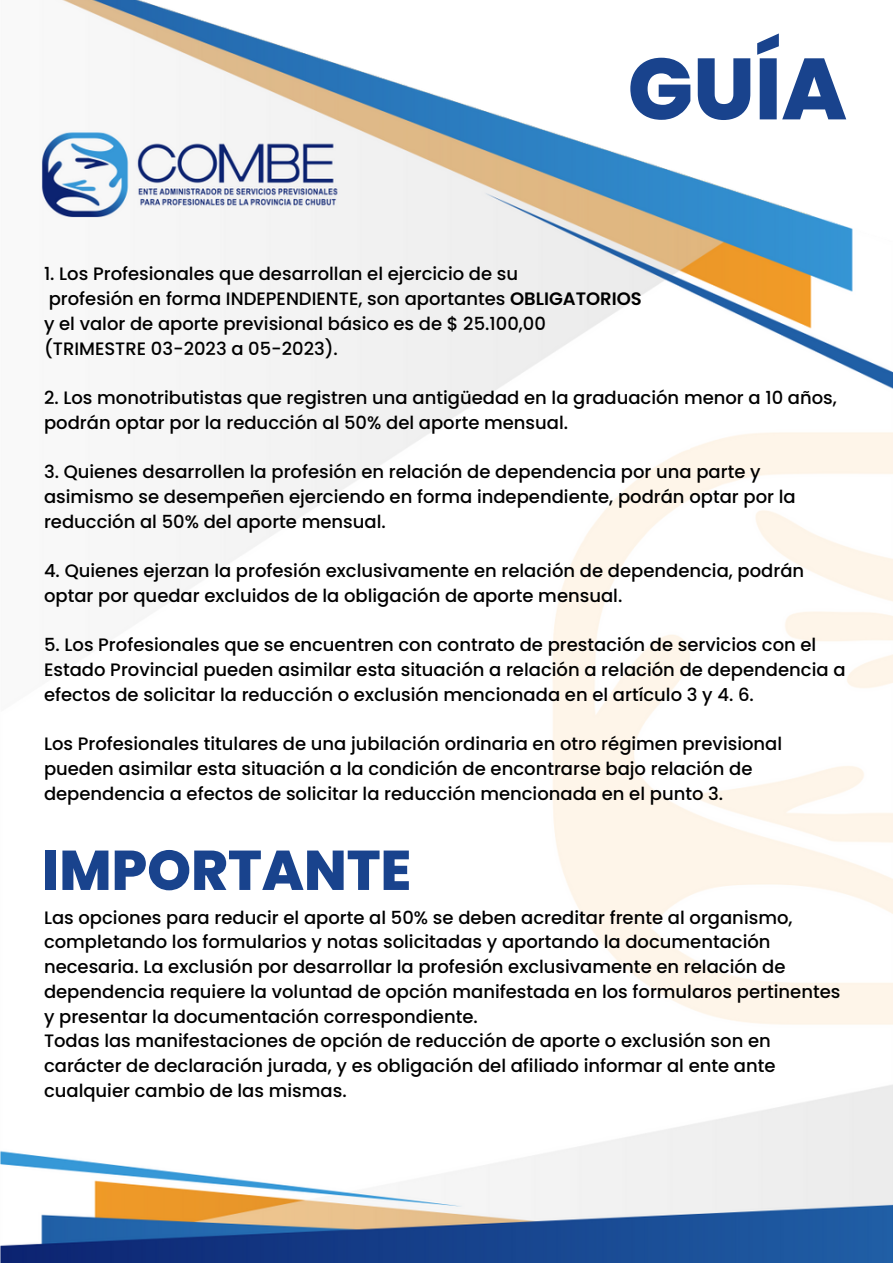
<style>
.page{position:relative;width:893px;height:1264px;background:#fff}
.page>*{position:absolute;margin:0;border:0;box-sizing:border-box;transform-origin:0 0}
.t1{font:800 86.55px "Poppins";color:#19438d}
.t2{font:800 55.8px "Poppins";color:#19438d}
.t3{font:500 18px/24.8px "Poppins";color:#000}
.s1{font-weight:600}
</style>
<div class="page">
<img style="left:0;top:0;width:892px;height:1262px">
<p class="t1" style="left:627px;top:28px;width:221px">GUÍA</p>
<p class="t3" style="left:44px;top:262px;width:475px">1. Los Profesionales que desarrollan el ejercicio de su</p>
<p class="t3" style="left:49px;top:286px;width:594px">profesión en forma INDEPENDIENTE, son aportantes <span class="s1">OBLIGATORIOS</span></p>
<p class="t3" style="left:44px;top:311px;width:503px">y el valor de aporte previsional básico es de $ 25.100,00</p>
<p class="t3" style="left:44px;top:336px;width:295px">(TRIMESTRE 03-2023 a 05-2023).</p>
<p class="t3" style="left:44px;top:385px;width:794px">2. Los monotributistas que registren una antigüedad en la graduación menor a 10 años, podrán optar por la reducción al 50% del aporte mensual.</p>
<p class="t3" style="left:44px;top:459px;width:753px">3. Quienes desarrollen la profesión en relación de dependencia por una parte y asimismo se desempeñen ejerciendo en forma independiente, podrán optar por la reducción al 50% del aporte mensual.</p>
<p class="t3" style="left:44px;top:558px;width:761px">4. Quienes ejerzan la profesión exclusivamente en relación de dependencia, podrán optar por quedar excluidos de la obligación de aporte mensual.</p>
<p class="t3" style="left:44px;top:633px;width:803px">5. Los Profesionales que se encuentren con contrato de prestación de servicios con el<br>Estado Provincial pueden asimilar esta situación a relación a relación de dependencia a efectos de solicitar la reducción o exclusión mencionada en el artículo 3 y 4. 6.</p>
<p class="t3" style="left:44px;top:731px;width:739px">Los Profesionales titulares de una jubilación ordinaria en otro régimen previsional pueden asimilar esta situación a la condición de encontrarse bajo relación de dependencia a efectos de solicitar la reducción mencionada en el punto 3.</p>
<p class="t2" style="left:42px;top:831px;width:370px">IMPORTANTE</p>
<p class="t3" style="left:44px;top:905px;width:797px">Las opciones para reducir el aporte al 50% se deben acreditar frente al organismo, completando los formularios y notas solicitadas y aportando la documentación necesaria. La exclusión por desarrollar la profesión exclusivamente en relación de dependencia requiere la voluntad de opción manifestada en los formularos pertinentes y presentar la documentación correspondiente.</p>
<p class="t3" style="left:44px;top:1028px;width:733px">Todas las manifestaciones de opción de reducción de aporte o exclusión son en carácter de declaración jurada, y es obligación del afiliado informar al ente ante cualquier cambio de las mismas.</p>
</div>
